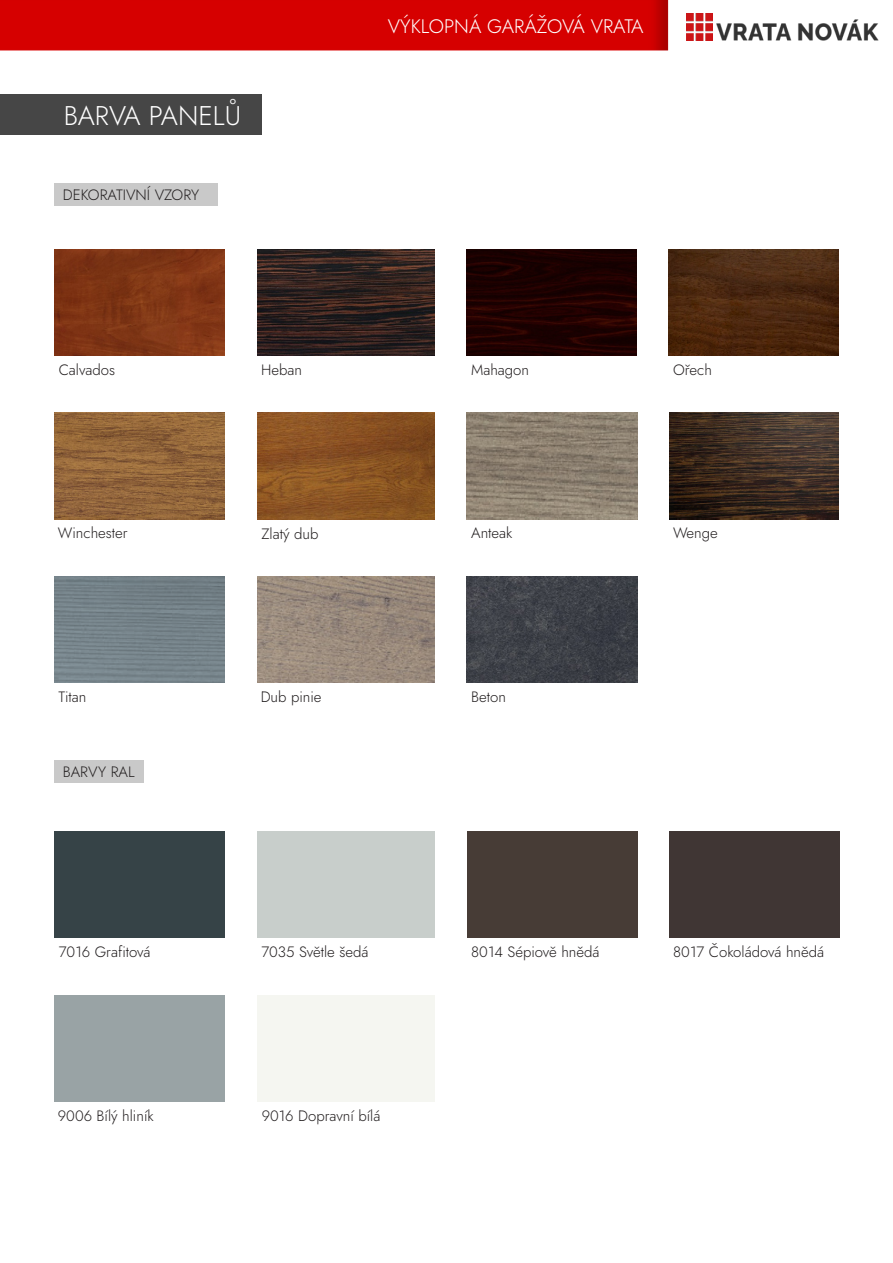
<style>
.page{position:relative;width:893px;height:1263px;background:#fff}
.page>*{position:absolute;margin:0;border:0;box-sizing:border-box;transform-origin:0 0}
.t1{font:27px "Jost";color:#fff}
.t2{font:19.5px "Jost";color:#fff}
.t3{font:15px "Jost";color:#231f20}
</style>
<div class="page">
<img style="left:716px;top:19px;width:163px;height:22px">
<div style="left:0;top:0;width:669px;height:51px;background:#d60000"></div>
<img style="left:687px;top:14px;width:25px;height:26px">
<div style="left:54px;top:183px;width:164px;height:22px;background:#c9c9c9"></div>
<div style="left:0;top:94px;width:262px;height:40px;background:#464646"></div>
<img style="left:54px;top:577px;width:170px;height:106px">
<img style="left:257px;top:577px;width:178px;height:106px">
<img style="left:467px;top:577px;width:170px;height:106px">
<img style="left:257px;top:249px;width:178px;height:106px">
<img style="left:54px;top:413px;width:170px;height:106px">
<img style="left:467px;top:249px;width:170px;height:106px">
<img style="left:669px;top:249px;width:170px;height:106px">
<img style="left:54px;top:249px;width:170px;height:106px">
<img style="left:257px;top:413px;width:178px;height:106px">
<img style="left:669px;top:413px;width:170px;height:106px">
<div style="left:54px;top:760px;width:90px;height:22px;background:#c9c9c9"></div>
<img style="left:467px;top:413px;width:170px;height:106px">
<div style="left:467px;top:831px;width:170px;height:107px;background:#473c36"></div>
<div style="left:669px;top:831px;width:170px;height:107px;background:#403634"></div>
<div style="left:54px;top:831px;width:170px;height:107px;background:#364347"></div>
<p class="t1" style="left:64px;top:97px;width:179px">BARVA PANELŮ</p>
<p class="t3" style="left:63px;top:184px;width:138px">DEKORATIVNÍ VZORY</p>
<h2 class="t2" style="left:388px;top:12px;width:257px">VÝKLOPNÁ GARÁŽOVÁ VRATA</h2>
<p class="t3" style="left:59px;top:359px;width:58px">Calvados</p>
<p class="t3" style="left:58px;top:523px;width:71px">Winchester</p>
<p class="t3" style="left:261px;top:359px;width:42px">Heban</p>
<p class="t3" style="left:471px;top:359px;width:59px">Mahagon</p>
<p class="t3" style="left:673px;top:359px;width:40px">Ořech</p>
<p class="t3" style="left:262px;top:523px;width:58px">Zlatý dub</p>
<p class="t3" style="left:471px;top:523px;width:43px">Anteak</p>
<p class="t3" style="left:673px;top:523px;width:46px">Wenge</p>
<p class="t3" style="left:58px;top:687px;width:30px">Titan</p>
<p class="t3" style="left:261px;top:687px;width:62px">Dub pinie</p>
<p class="t3" style="left:471px;top:687px;width:36px">Beton</p>
<p class="t3" style="left:63px;top:761px;width:73px">BARVY RAL</p>
<p class="t3" style="left:59px;top:941px;width:93px">7016 Grafitová</p>
<p class="t3" style="left:58px;top:1105px;width:97px">9006 Bílý hliník</p>
<p class="t3" style="left:261px;top:941px;width:109px">7035 Světle šedá</p>
<p class="t3" style="left:471px;top:941px;width:130px">8014 Sépiově hnědá</p>
<p class="t3" style="left:673px;top:941px;width:152px">8017 Čokoládová hnědá</p>
<p class="t3" style="left:262px;top:1106px;width:120px">9016 Dopravní bílá</p>
</div>
